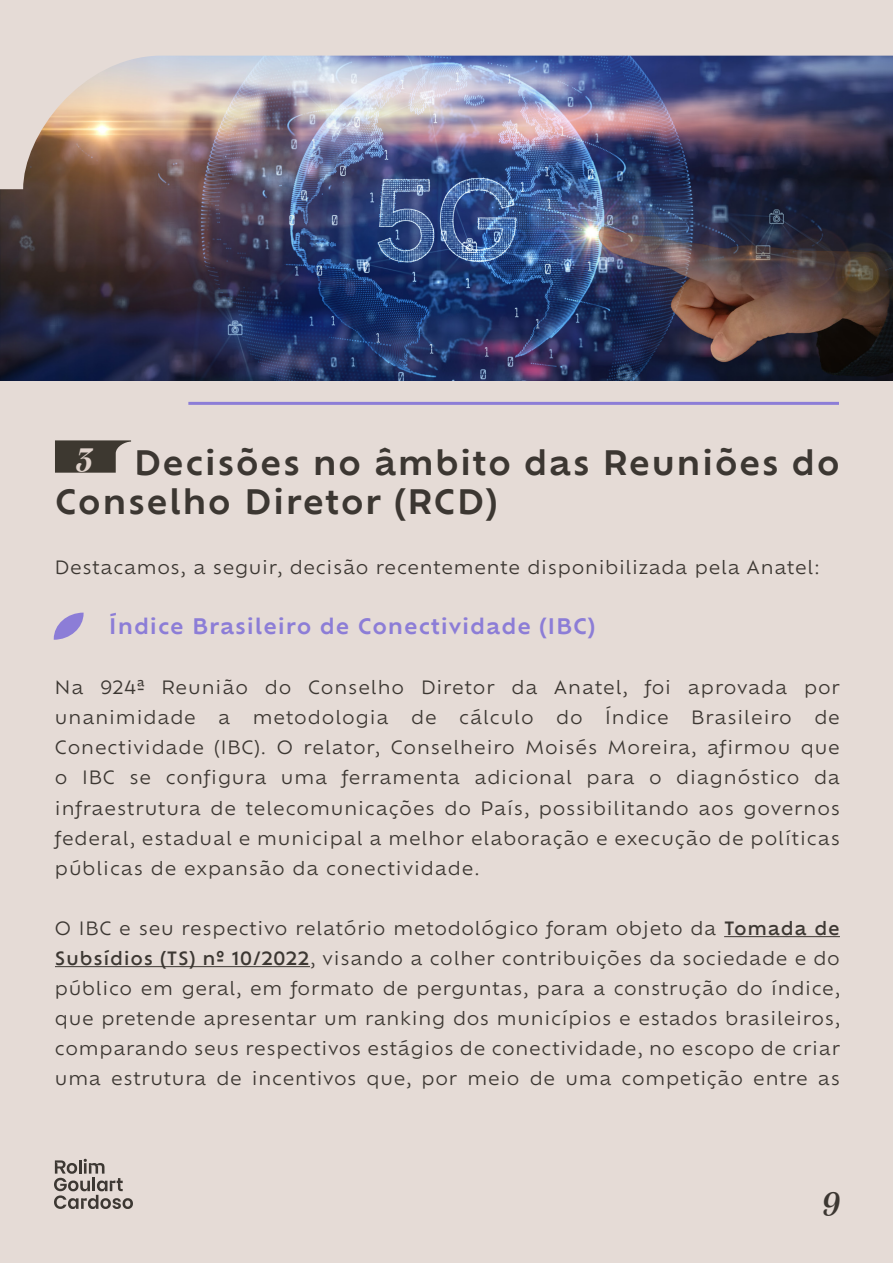
<style>
.page{position:relative;width:893px;height:1263px;background:#fff}
.page>*{position:absolute;margin:0;border:0;box-sizing:border-box;transform-origin:0 0}
.t1{font:italic 600 36px "Silva Display";color:#3c3732}
.t2{font:italic 700 36px "Silva Display";color:#e1d4cd}
.t3{font:600 33px/39.6px "Ofelia Text";letter-spacing:.04em;color:#3c3732}
.t4{font:600 21px "Ofelia Text";letter-spacing:.04em;color:#8c7dd7}
.t5{font:18px/30px "Ofelia Text";letter-spacing:.04em;color:#3c3732;text-align:justify}
.s1{font-weight:500}
</style>
<div class="page">
<div style="left:0;top:381px;width:893px;height:882px;background:#e5dbd6"></div>
<svg style="left:54px;top:1159px;width:79px;height:50px"></svg>
<svg style="left:54px;top:613px;width:30px;height:27px"></svg>
<img style="left:0;top:189px;width:893px;height:192px">
<img style="left:0;top:0;width:893px;height:189px">
<hr style="left:188px;top:402px;width:651px;height:3px;background:#8c7dd7">
<hr style="left:724px;top:936px;width:116px;height:1px;background:#3c3732">
<hr style="left:55px;top:966px;width:255px;height:1px;background:#3c3732">
<svg style="left:55px;top:440px;width:76px;height:33px"></svg>
<h2 class="t3" style="left:55px;top:440px;width:786px;text-indent:79px">Decisões no âmbito das Reuniões do<br>Conselho Diretor (RCD)</h2>
<p class="t5" style="left:55px;top:551px;width:767px">Destacamos, a seguir, decisão recentemente disponibilizada pela Anatel:</p>
<p class="t4" style="left:109px;top:611px;width:488px">Índice Brasileiro de Conectividade (IBC)</p>
<h1 class="t2" style="left:76px;top:430px;width:17px">3</h1>
<p class="t5" style="left:55px;top:671px;width:786px">Na 924ª Reunião do Conselho Diretor da Anatel, foi aprovada por unanimidade a metodologia de cálculo do Índice Brasileiro de Conectividade (IBC). O relator, Conselheiro Moisés Moreira, afirmou que o IBC se configura uma ferramenta adicional para o diagnóstico da infraestrutura de telecomunicações do País, possibilitando aos governos federal, estadual e municipal a melhor elaboração e execução de políticas públicas de expansão da conectividade.</p>
<p class="t5" style="left:55px;top:911px;width:786px">O IBC e seu respectivo relatório metodológico foram objeto da <span class="s1">Tomada de Subsídios (TS) nº 10/2022</span>, visando a colher contribuições da sociedade e do público em geral, em formato de perguntas, para a construção do índice, que pretende apresentar um ranking dos municípios e estados brasileiros, comparando seus respectivos estágios de conectividade, no escopo de criar uma estrutura de incentivos que, por meio de uma competição entre as</p>
<h1 class="t1" style="left:822px;top:1174px;width:19px">9</h1>
</div>
